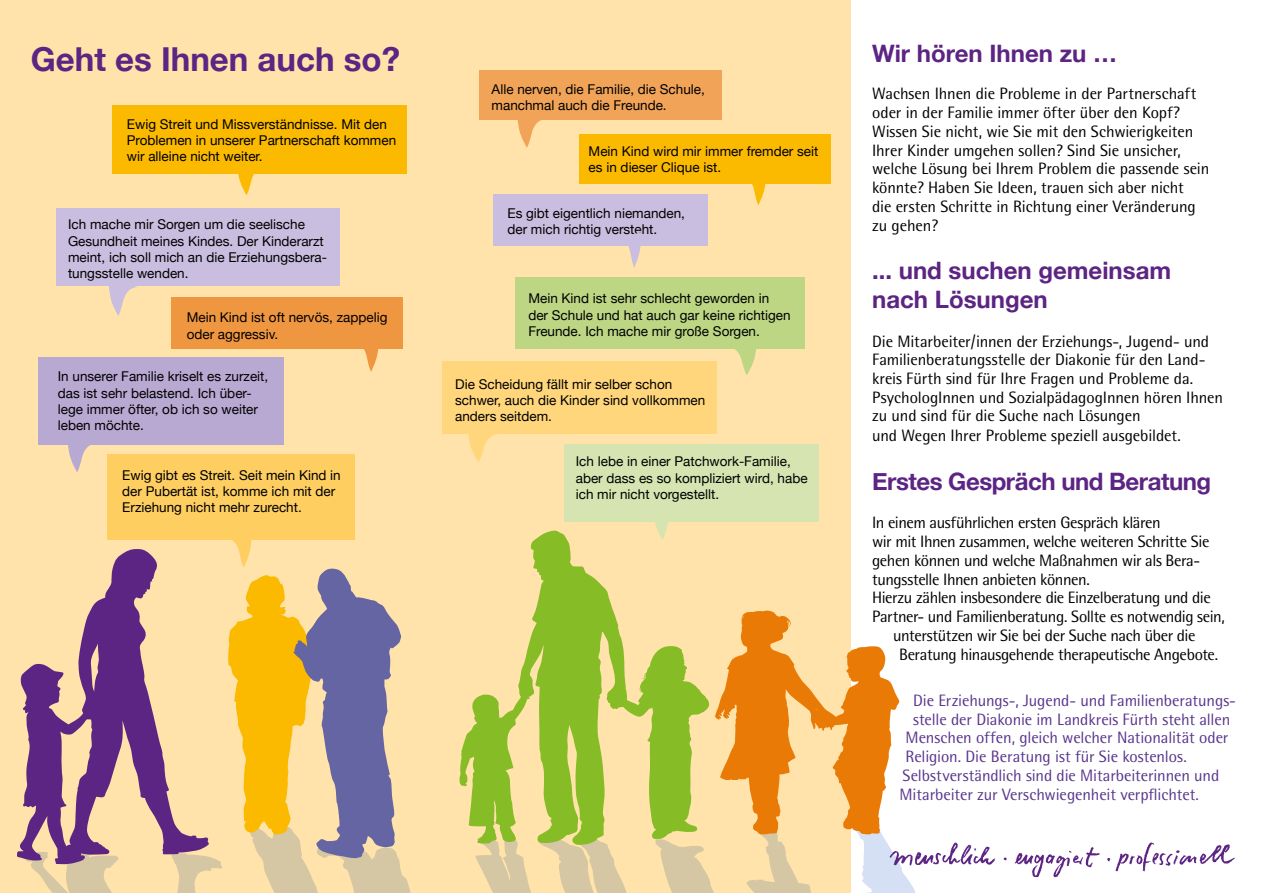
<style>
.page{position:relative;width:1263px;height:893px;background:#fff}
.page>*{position:absolute;margin:0;border:0;box-sizing:border-box;transform-origin:0 0}
.t1{font:700 33px "Helvetica Neue";color:#5c2483}
.t2{font:700 24px/28.8px "Helvetica Neue";color:#5c2483}
.t3{font:700 24px "Helvetica Neue";letter-spacing:-.02em;color:#5c2483}
.t4{font:16.5px/18.8px "Rotis Semi Sans";letter-spacing:-.01em;color:#000}
.t5{font:16.5px "Rotis Semi Sans";letter-spacing:-.005em;color:#59358c}
.t6{font:16.5px "Rotis Semi Sans";letter-spacing:-.03em;color:#000}
.t7{font:13.5px/16.2px "Helvetica Neue";color:#000}
</style>
<div class="page">
<div style="left:0;top:0;width:850px;height:893px;background:#ffe3ab"></div>
<div style="left:38px;top:357px;width:246px;height:88px;background:#b8a9d3"></div>
<div style="left:113px;top:105px;width:294px;height:68px;background:#fbba00"></div>
<div style="left:579px;top:134px;width:252px;height:49px;background:#fbba00"></div>
<div style="left:479px;top:70px;width:242px;height:49px;background:#f1a458"></div>
<div style="left:493px;top:195px;width:214px;height:51px;background:#c9bedf"></div>
<div style="left:516px;top:277px;width:289px;height:71px;background:#bdd684"></div>
<div style="left:108px;top:454px;width:247px;height:85px;background:#fece61"></div>
<div style="left:442px;top:362px;width:275px;height:72px;background:#ffd67b"></div>
<div style="left:564px;top:444px;width:254px;height:78px;background:#d5e4b1"></div>
<div style="left:56px;top:209px;width:284px;height:77px;background:#c9bedf"></div>
<div style="left:171px;top:298px;width:232px;height:51px;background:#ef9640"></div>
<svg style="left:628px;top:246px;width:13px;height:22px"></svg>
<svg style="left:364px;top:349px;width:15px;height:23px"></svg>
<svg style="left:741px;top:183px;width:26px;height:22px"></svg>
<svg style="left:68px;top:445px;width:22px;height:27px"></svg>
<svg style="left:237px;top:173px;width:29px;height:22px"></svg>
<svg style="left:726px;top:348px;width:31px;height:27px"></svg>
<svg style="left:517px;top:119px;width:30px;height:29px"></svg>
<svg style="left:109px;top:286px;width:28px;height:30px"></svg>
<svg style="left:468px;top:434px;width:28px;height:28px"></svg>
<img style="left:969px;top:842px;width:266px;height:36px">
<svg style="left:21px;top:504px;width:948px;height:389px"></svg>
<h1 class="t1" style="left:31px;top:29px;width:371px">Geht es Ihnen auch so?</h1>
<p class="t7" style="left:127px;top:115px;width:271px">Ewig Streit und Missverständnisse. Mit den<br>Problemen in unserer Partnerschaft kommen wir alleine nicht weiter.</p>
<p class="t7" style="left:68px;top:215px;width:261px">Ich mache mir Sorgen um die seelische Gesundheit meines Kindes. Der Kinderarzt meint, ich soll mich an die Erziehungsbera&shy;tungsstelle wenden.</p>
<p class="t7" style="left:187px;top:309px;width:202px">Mein Kind ist oft nervös, zappelig oder aggressiv.</p>
<p class="t7" style="left:58px;top:368px;width:212px">In unserer Familie kriselt es zurzeit, das ist sehr belastend. Ich über&shy;lege immer öfter, ob ich so weiter leben möchte.</p>
<p class="t7" style="left:122px;top:466px;width:220px">Ewig gibt es Streit. Seit mein Kind in der Pubertät ist, komme ich mit der<br>Erziehung nicht mehr zurecht.</p>
<p class="t7" style="left:492px;top:80px;width:215px">Alle nerven, die Familie, die Schule, manchmal auch die Freunde.</p>
<p class="t7" style="left:589px;top:142px;width:231px">Mein Kind wird mir immer fremder seit es in dieser Clique ist.</p>
<p class="t7" style="left:507px;top:204px;width:179px">Es gibt eigentlich niemanden, der mich richtig versteht.</p>
<p class="t7" style="left:528px;top:290px;width:264px">Mein Kind ist sehr schlecht geworden in der Schule und hat auch gar keine richtigen<br>Freunde. Ich mache mir große Sorgen.</p>
<p class="t7" style="left:455px;top:375px;width:252px">Die Scheidung fällt mir selber schon schwer, auch die Kinder sind vollkommen anders seitdem.</p>
<p class="t7" style="left:576px;top:452px;width:233px">Ich lebe in einer Patchwork-Familie, aber dass es so kompliziert wird, habe ich mir nicht vorgestellt.</p>
<h2 class="t2" style="left:872px;top:38px;width:246px">Wir hören Ihnen zu …</h2>
<p class="t4" style="left:872px;top:84px;width:339px">Wachsen Ihnen die Probleme in der Partnerschaft oder in der Familie immer öfter über den Kopf?<br>Wissen Sie nicht, wie Sie mit den Schwierigkeiten Ihrer Kinder umgehen sollen? Sind Sie unsicher, welche Lösung bei Ihrem Problem die passende sein könnte? Haben Sie Ideen, trauen sich aber nicht<br>die ersten Schritte in Richtung einer Veränderung zu gehen?</p>
<h2 class="t2" style="left:872px;top:255px;width:301px">... und suchen gemeinsam nach Lösungen</h2>
<p class="t4" style="left:872px;top:331px;width:352px">Die Mitarbeiter/innen der Erziehungs-, Jugend- und Familienberatungsstelle der Diakonie für den Land&shy;kreis Fürth sind für Ihre Fragen und Probleme da.<br>PsychologInnen und SozialpädagogInnen hören Ihnen zu und sind für die Suche nach Lösungen<br>und Wegen Ihrer Probleme speziell ausgebildet.</p>
<h2 class="t3" style="left:872px;top:460px;width:341px">Erstes Gespräch und Beratung</h2>
<p class="t4" style="left:872px;top:513px;width:290px">In einem ausführlichen ersten Gespräch klären</p>
<p class="t6" style="left:872px;top:532px;width:339px">wir mit Ihnen zusammen, welche weiteren Schritte Sie</p>
<p class="t6" style="left:872px;top:551px;width:330px">gehen können und welche Maßnahmen wir als Bera-</p>
<p class="t4" style="left:872px;top:570px;width:219px">tungsstelle Ihnen anbieten können.</p>
<p class="t4" style="left:872px;top:588px;width:340px">Hierzu zählen insbesondere die Einzelberatung und die</p>
<p class="t6" style="left:872px;top:607px;width:354px">Partner- und Familienberatung. Sollte es notwendig sein,</p>
<p class="t4" style="left:893px;top:626px;width:304px">unterstützen wir Sie bei der Suche nach über die</p>
<p class="t4" style="left:899px;top:645px;width:320px">Beratung hinausgehende therapeutische Angebote.</p>
<p class="t5" style="left:913px;top:691px;width:323px">Die Erziehungs-, Jugend- und Familienberatungs-</p>
<p class="t5" style="left:913px;top:709px;width:319px">stelle der Diakonie im Landkreis Fürth steht allen</p>
<p class="t5" style="left:905px;top:728px;width:324px">Menschen offen, gleich welcher Nationalität oder</p>
<p class="t5" style="left:905px;top:747px;width:283px">Religion. Die Beratung ist für Sie kostenlos.</p>
<p class="t5" style="left:902px;top:765px;width:318px">Selbstverständlich sind die Mitarbeiterinnen und</p>
<p class="t5" style="left:899px;top:784px;width:301px">Mitarbeiter zur Verschwiegenheit verpflichtet.</p>
</div>
